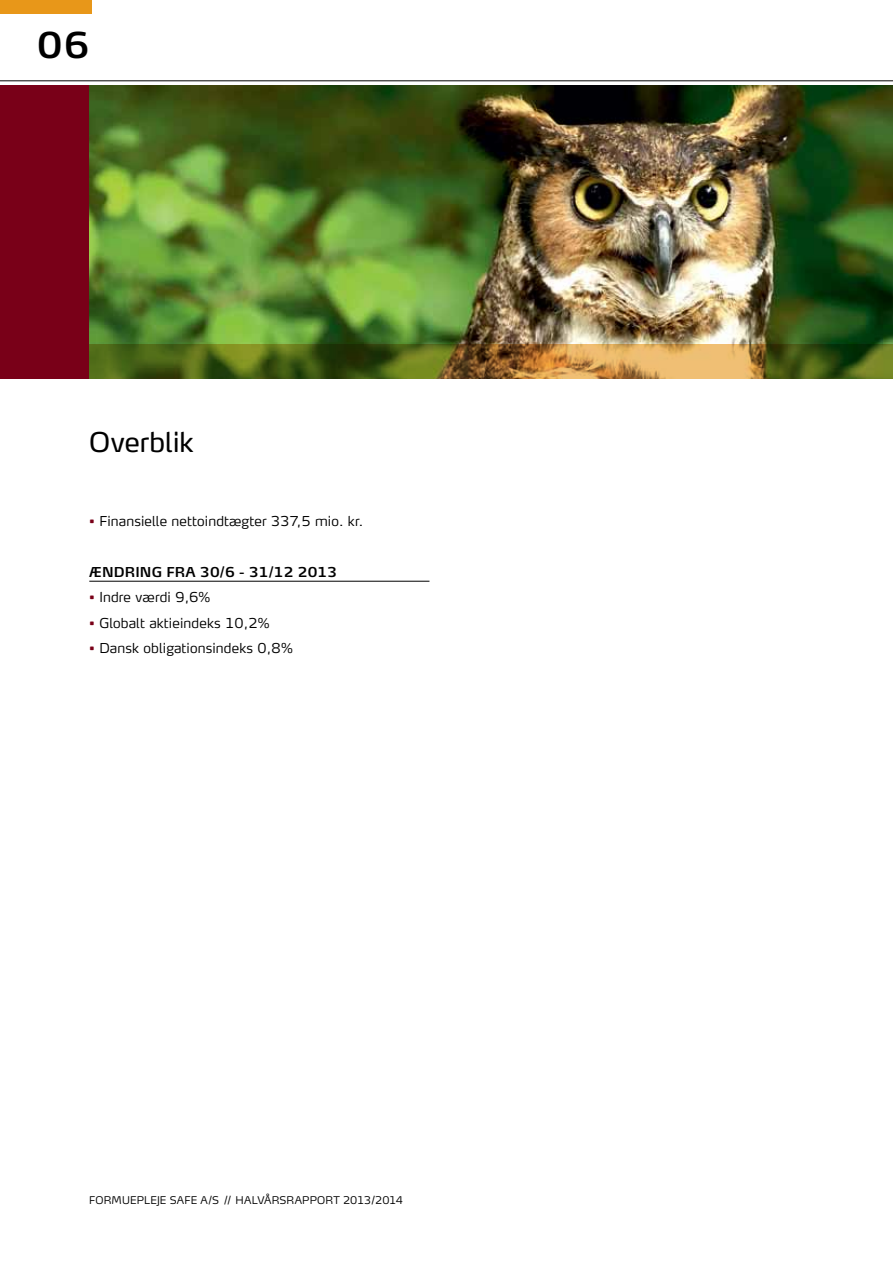
<style>
.page{position:relative;width:893px;height:1263px;background:#fff}
.page>*{position:absolute;margin:0;border:0;box-sizing:border-box;transform-origin:0 0}
.t1{font:600 35.25px "Max TF";color:#000}
.t2{font:27px "Max TF";color:#000}
.t3{font:300 13.5px "Max TF";letter-spacing:.01em;color:#000}
.t4{font:600 13.5px "Max TF";letter-spacing:.01em;color:#000}
.t5{font:300 10.5px "Max TF";letter-spacing:.015em;color:#000}
.s1{color:#790018}
</style>
<div class="page">
<hr style="left:0;top:80px;width:893px;height:1px;background:#000">
<div style="left:0;top:0;width:92px;height:14px;background:#e89719"></div>
<div style="left:0;top:85px;width:893px;height:293px;background:#790018"></div>
<hr style="left:89px;top:581px;width:340px;height:1px;background:#000">
<img style="left:89px;top:85px;width:804px;height:259px">
<svg style="left:89px;top:344px;width:804px;height:34px;background:#77722a"></svg>
<h1 class="t1" style="left:37px;top:23px;width:54px">06</h1>
<h2 class="t2" style="left:89px;top:425px;width:106px">Overblik</h2>
<p class="t3" style="left:89px;top:512px;width:276px"><span class="s1">•</span> Finansielle nettoindtægter 337,5 mio. kr.</p>
<p class="t4" style="left:89px;top:563px;width:249px">ÆNDRING FRA 30/6 - 31/12 2013</p>
<p class="t3" style="left:89px;top:589px;width:122px"><span class="s1">•</span> Indre værdi 9,6%</p>
<p class="t3" style="left:89px;top:614px;width:182px"><span class="s1">•</span> Globalt aktieindeks 10,2%</p>
<p class="t3" style="left:89px;top:640px;width:205px"><span class="s1">•</span> Dansk obligationsindeks 0,8%</p>
<p class="t5" style="left:89px;top:1194px;width:315px">Formuepleje Safe A/S // halvårsrapport 2013/2014</p>
</div>
